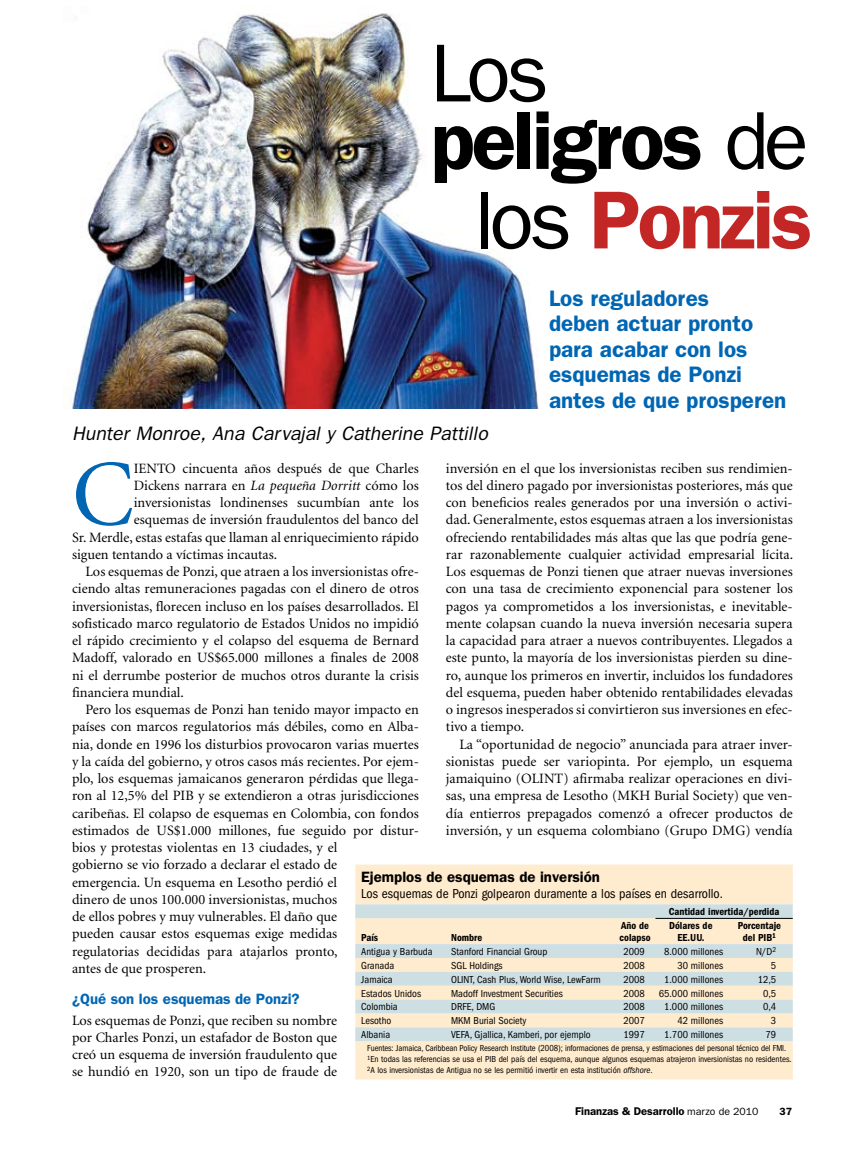
<style>
.page{position:relative;width:864px;height:1161px;background:#fff}
.page>*{position:absolute;margin:0;border:0;box-sizing:border-box;transform-origin:0 0}
.t1{font:93.9px "Minion";color:#0066b3}
.t2{font:600 82.5px/67.5px "Franklin Gothic";letter-spacing:-.035em;color:#000}
.t3{font:600 82.5px "Franklin Gothic";letter-spacing:-.035em;color:#c22726}
.t4{font:600 22.5px/25.5px "Franklin Gothic";color:#0066b3}
.t5{font:italic 19.5px "Franklin Gothic";color:#000}
.t6{font:600 15px "Franklin Gothic";color:#000}
.t7{font:600 15px "Franklin Gothic";color:#0066b3}
.t8{font:14.25px/17.2px "Minion";color:#000;text-align:justify}
.t9{font:condensed 13.5px "Franklin Gothic";color:#000}
.t10{font:600 11.25px "Franklin Gothic";color:#000}
.t11{font:condensed 10.5px "Franklin Gothic";color:#000}
.t12{font:600 condensed 10.5px/12px "Franklin Gothic";color:#000;text-align:center}
.t13{font:600 10.5px "Franklin Gothic";color:#000}
.t14{font:condensed 9px/11.2px "Franklin Gothic";color:#000}
.s1{font-weight:400}
.s2{font-weight:400;color:#000}
.s3{font-style:italic}
.s4{font-weight:400;font-size:10.5px}
</style>
<div class="page">
<div style="left:355px;top:865px;width:438px;height:214px;background:#ffebcd"></div>
<svg style="left:355px;top:904px;width:438px;height:137px;background:#e6e5d9"></svg>
<hr style="left:655px;top:918px;width:138px;height:1px;background:#000">
<img style="left:72px;top:13px;width:466px;height:395px">
<h2 class="t2" style="left:430px;top:39px;width:380px"><span class="s1">Los </span>peligros <span class="s1">de</span></h2>
<h2 class="t3" style="left:475px;top:171px;width:339px"><span class="s2">los</span> Ponzis</h2>
<h3 class="t5" style="left:72px;top:422px;width:417px">Hunter Monroe, Ana Carvajal y Catherine Pattillo</h3>
<h3 class="t4" style="left:549px;top:285px;width:239px">Los reguladores<br>deben actuar pronto para acabar con los esquemas de Ponzi antes de que prosperen</h3>
<h1 class="t1" style="left:72px;top:448px;width:63px">C</h1>
<p class="t8" style="left:134px;top:460px;width:10px">iento</p>
<p class="t8" style="left:182px;top:460px;width:238px">cincuenta años después de que Charles</p>
<p class="t8" style="left:446px;top:460px;width:349px">inversión en el que los inversionistas reciben sus rendimien&shy;tos del dinero pagado por inversionistas posteriores, más que con beneficios reales generados por una inversión o activi&shy;dad. Generalmente, estos esquemas atraen a los inversionistas ofreciendo rentabilidades más altas que las que podría gene&shy;rar razonablemente cualquier actividad empresarial lícita.<br>Los esquemas de Ponzi tienen que atraer nuevas inversiones con una tasa de crecimiento exponencial para sostener los pagos ya comprometidos a los inversionistas, e inevitable&shy;mente colapsan cuando la nueva inversión necesaria supera la capacidad para atraer a nuevos contribuyentes. Llegados a este punto, la mayoría de los inversionistas pierden su dine&shy;ro, aunque los primeros en invertir, incluidos los fundadores del esquema, pueden haber obtenido rentabilidades elevadas o ingresos inesperados si convirtieron sus inversiones en efec&shy;tivo a tiempo.</p>
<p class="t8" style="left:446px;top:736px;width:348px;text-indent:14px">La “oportunidad de negocio” anunciada para atraer inver&shy;sionistas puede ser variopinta. Por ejemplo, un esquema jamaiquino (OLINT) afirmaba realizar operaciones en divi&shy;sas, una empresa de Lesotho (MKH Burial Society) que ven&shy;día entierros prepagados comenzó a ofrecer productos de inversión, y un esquema colombiano (Grupo DMG) vendía</p>
<p class="t8" style="left:134px;top:477px;width:287px">Dickens narrara en <span class="s3">La pequeña Dorritt</span> cómo los</p>
<p class="t8" style="left:134px;top:495px;width:287px">inversionistas londinenses sucumbían ante los</p>
<p class="t8" style="left:134px;top:512px;width:287px">esquemas de inversión fraudulentos del banco del</p>
<p class="t8" style="left:72px;top:529px;width:348px">Sr. Merdle, estas estafas que llaman al enriquecimiento rápido</p>
<p class="t8" style="left:72px;top:546px;width:207px">siguen tentando a víctimas incautas.</p>
<p class="t8" style="left:86px;top:564px;width:335px">Los esquemas de Ponzi, que atraen a los inversionistas ofre-</p>
<p class="t8" style="left:72px;top:581px;width:348px">ciendo altas remuneraciones pagadas con el dinero de otros</p>
<p class="t8" style="left:72px;top:598px;width:348px">inversionistas, florecen incluso en los países desarrollados. El</p>
<p class="t8" style="left:72px;top:615px;width:348px">sofisticado marco regulatorio de Estados Unidos no impidió</p>
<p class="t8" style="left:72px;top:633px;width:348px">el rápido crecimiento y el colapso del esquema de Bernard</p>
<p class="t8" style="left:72px;top:650px;width:348px">Madoff, valorado en US$65.000 millones a finales de 2008</p>
<p class="t8" style="left:72px;top:667px;width:348px">ni el derrumbe posterior de muchos otros durante la crisis</p>
<p class="t8" style="left:72px;top:684px;width:113px">financiera mundial.</p>
<p class="t8" style="left:86px;top:702px;width:335px">Pero los esquemas de Ponzi han tenido mayor impacto en</p>
<p class="t8" style="left:72px;top:719px;width:348px">países con marcos regulatorios más débiles, como en Alba-</p>
<p class="t8" style="left:72px;top:736px;width:348px">nia, donde en 1996 los disturbios provocaron varias muertes</p>
<p class="t8" style="left:72px;top:753px;width:348px">y la caída del gobierno, y otros casos más recientes. Por ejem-</p>
<p class="t8" style="left:72px;top:771px;width:348px">plo, los esquemas jamaicanos generaron pérdidas que llega-</p>
<p class="t8" style="left:72px;top:788px;width:348px">ron al 12,5% del PIB y se extendieron a otras jurisdicciones</p>
<p class="t8" style="left:72px;top:805px;width:348px">caribeñas. El colapso de esquemas en Colombia, con fondos</p>
<p class="t8" style="left:72px;top:822px;width:348px">estimados de US$1.000 millones, fue seguido por distur-</p>
<p class="t8" style="left:72px;top:840px;width:267px">bios y protestas violentas en 13 ciudades, y el</p>
<p class="t8" style="left:72px;top:857px;width:267px">gobierno se vio forzado a declarar el estado de</p>
<p class="t8" style="left:72px;top:874px;width:267px">emergencia. Un esquema en Lesotho perdió el</p>
<p class="t8" style="left:72px;top:891px;width:267px">dinero de unos 100.000 inversionistas, muchos</p>
<p class="t8" style="left:72px;top:909px;width:267px">de ellos pobres y muy vulnerables. El daño que</p>
<p class="t8" style="left:72px;top:926px;width:267px">pueden causar estos esquemas exige medidas</p>
<p class="t8" style="left:72px;top:943px;width:267px">regulatorias decididas para atajarlos pronto,</p>
<p class="t8" style="left:72px;top:960px;width:136px">antes de que prosperen.</p>
<p class="t7" style="left:72px;top:990px;width:229px">¿Qué son los esquemas de Ponzi?</p>
<p class="t8" style="left:72px;top:1012px;width:267px">Los esquemas de Ponzi, que reciben su nombre por Charles Ponzi, un estafador de Boston que creó un esquema de inversión fraudulento que se hundió en 1920, son un tipo de fraude de</p>
<p class="t6" style="left:361px;top:868px;width:240px">Ejemplos de esquemas de inversión</p>
<p class="t9" style="left:361px;top:886px;width:363px">Los esquemas de Ponzi golpearon duramente a los países en desarrollo.</p>
<p class="t12" style="left:669px;top:906px;width:112px">Cantidad invertida/perdida</p>
<p class="t12" style="left:361px;top:932px;width:18px">País</p>
<p class="t12" style="left:451px;top:932px;width:33px">Nombre</p>
<p class="t12" style="left:620px;top:920px;width:33px;text-align:left">Año de colapso</p>
<p class="t12" style="left:669px;top:920px;width:45px">Dólares de<br>EE.UU.</p>
<p class="t12" style="left:738px;top:920px;width:45px">Porcentaje del PIB<sup>1</sup></p>
<p class="t11" style="left:361px;top:946px;width:73px">Antigua y Barbuda</p>
<p class="t11" style="left:451px;top:946px;width:98px">Stanford Financial Group</p>
<p class="t11" style="left:624px;top:946px;width:23px">2009</p>
<p class="t11" style="left:664px;top:946px;width:61px">8.000 millones</p>
<p class="t11" style="left:756px;top:946px;width:22px">N/D<sup>2</sup></p>
<p class="t11" style="left:361px;top:959px;width:34px">Granada</p>
<p class="t11" style="left:451px;top:959px;width:53px">SGL Holdings</p>
<p class="t11" style="left:624px;top:959px;width:23px">2008</p>
<p class="t11" style="left:677px;top:959px;width:47px">30 millones</p>
<p class="t11" style="left:771px;top:959px;width:7px">5</p>
<p class="t11" style="left:361px;top:973px;width:33px">Jamaica</p>
<p class="t11" style="left:451px;top:973px;width:151px">OLINT, Cash Plus, World Wise, LewFarm</p>
<p class="t11" style="left:624px;top:973px;width:23px">2008</p>
<p class="t11" style="left:664px;top:973px;width:61px">1.000 millones</p>
<p class="t11" style="left:758px;top:973px;width:20px">12,5</p>
<p class="t11" style="left:361px;top:987px;width:61px">Estados Unidos</p>
<p class="t11" style="left:451px;top:987px;width:113px">Madoff Investment Securities</p>
<p class="t11" style="left:624px;top:987px;width:23px">2008</p>
<p class="t11" style="left:659px;top:987px;width:66px">65.000 millones</p>
<p class="t11" style="left:763px;top:987px;width:15px">0,5</p>
<p class="t11" style="left:361px;top:1001px;width:38px">Colombia</p>
<p class="t11" style="left:451px;top:1001px;width:46px">DRFE, DMG</p>
<p class="t11" style="left:624px;top:1001px;width:23px">2008</p>
<p class="t11" style="left:664px;top:1001px;width:61px">1.000 millones</p>
<p class="t11" style="left:763px;top:1001px;width:15px">0,4</p>
<p class="t11" style="left:361px;top:1015px;width:32px">Lesotho</p>
<p class="t11" style="left:451px;top:1015px;width:77px">MKM Burial Society</p>
<p class="t11" style="left:624px;top:1015px;width:23px">2007</p>
<p class="t11" style="left:677px;top:1015px;width:47px">42 millones</p>
<p class="t11" style="left:771px;top:1015px;width:7px">3</p>
<p class="t11" style="left:361px;top:1029px;width:30px">Albania</p>
<p class="t11" style="left:451px;top:1029px;width:141px">VEFA, Gjallica, Kamberi, por ejemplo</p>
<p class="t11" style="left:624px;top:1029px;width:23px">1997</p>
<p class="t11" style="left:664px;top:1029px;width:61px">1.700 millones</p>
<p class="t11" style="left:766px;top:1029px;width:12px">79</p>
<p class="t14" style="left:367px;top:1042px;width:426px">Fuentes: Jamaica, Caribbean Policy Research Institute (2008); informaciones de prensa, y estimaciones del personal técnico del FMI.<br><sup>1</sup>En todas las referencias se usa el PIB del país del esquema, aunque algunos esquemas atrajeron inversionistas no residentes.<br><sup>2</sup>A los inversionistas de Antigua no se les permitió invertir en esta institución <span class="s3">offshore</span>.</p>
<p class="t10" style="left:575px;top:1105px;width:185px">Finanzas &amp; Desarrollo <span class="s4">marzo de 2010</span></p>
<p class="t13" style="left:779px;top:1106px;width:14px">37</p>
</div>
